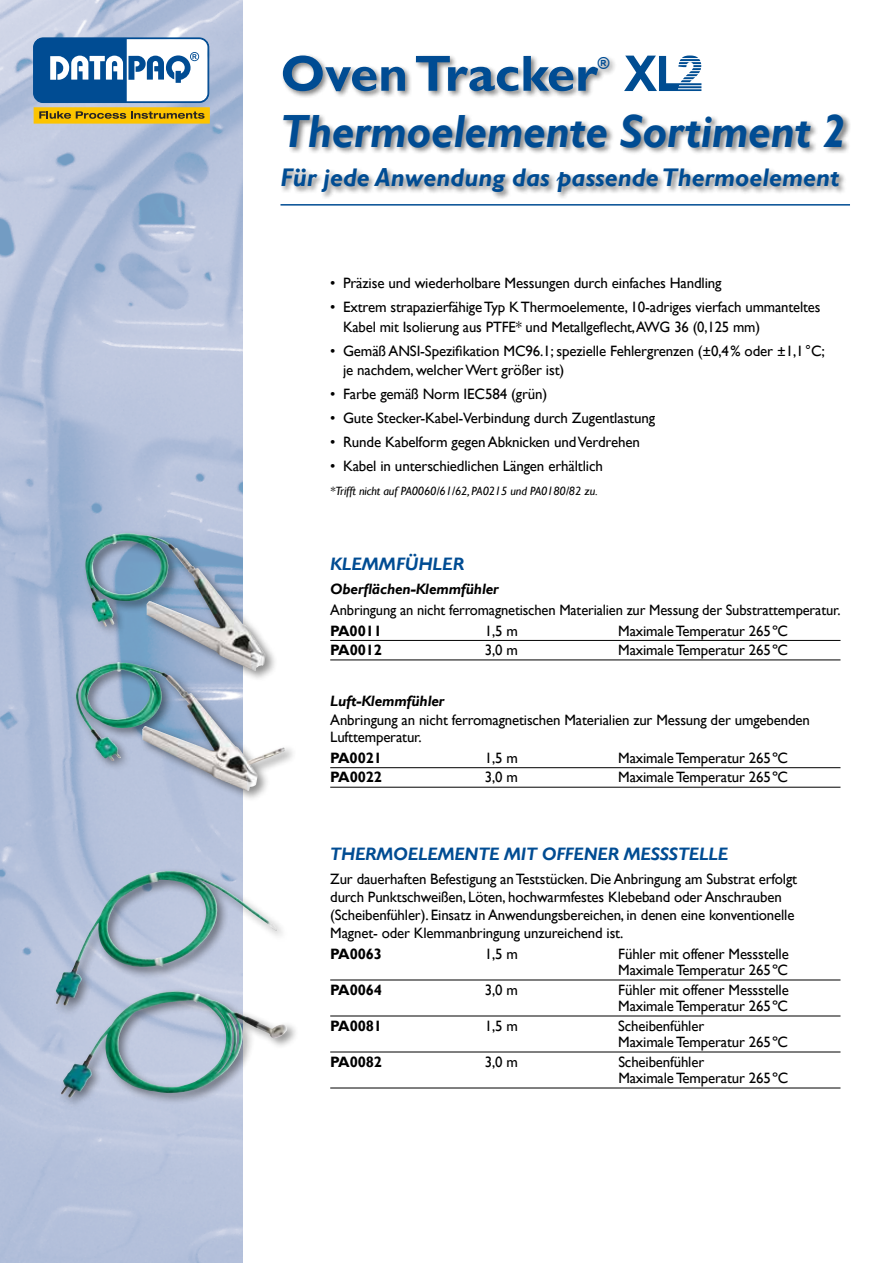
<style>
.page{position:relative;width:893px;height:1263px;background:#fff}
.page>*{position:absolute;margin:0;border:0;box-sizing:border-box;transform-origin:0 0}
.t1{font:700 51px "Gill Sans";color:#004c93}
.t2{font:italic 700 46.5px "Gill Sans";letter-spacing:-.01em;color:#004c93;scale:.96 1}
.t3{font:italic 700 25.5px "Gill Sans";color:#004c93}
.t4{font:italic 700 18px "Gill Sans";letter-spacing:-.01em;color:#004c93}
.t5{font:700 15.75px "Gill Sans";color:#004c93}
.t6{font:15px/16.5px "Gill Sans";letter-spacing:-.01em;color:#000}
.t7{font:700 15px "Gill Sans";letter-spacing:-.01em;color:#000}
.t8{font:italic 700 15px "Gill Sans";letter-spacing:-.01em;color:#000}
.t9{font:italic 12px "Gill Sans";letter-spacing:-.01em;color:#000}
</style>
<div class="page">
<img style="left:0;top:0;width:242px;height:1263px">
<div style="left:33px;top:37px;width:176px;height:66px;border:1px solid #004c93;border-radius:9px"></div>
<div style="left:34px;top:107px;width:176px;height:17px;background:#fcc400;border:1px solid #fdc400"></div>
<svg style="left:39px;top:111px;width:166px;height:8px"></svg>
<svg style="left:34px;top:38px;width:175px;height:64px"></svg>
<hr style="left:280px;top:204px;width:570px;height:2px;background:#004c93">
<div style="left:280px;top:54px;width:572px;height:146px;background:#000;opacity:.5"></div>
<svg style="left:624px;top:56px;width:77px;height:35px"></svg>
<hr style="left:330px;top:640px;width:510px;height:1px;background:#000">
<hr style="left:330px;top:660px;width:510px;height:1px;background:#000">
<hr style="left:330px;top:767px;width:510px;height:1px;background:#000">
<hr style="left:330px;top:787px;width:510px;height:1px;background:#000">
<hr style="left:330px;top:980px;width:510px;height:1px;background:#000">
<hr style="left:330px;top:1016px;width:510px;height:1px;background:#000">
<hr style="left:330px;top:1052px;width:510px;height:1px;background:#000">
<hr style="left:330px;top:1088px;width:510px;height:1px;background:#000">
<div style="left:82px;top:530px;width:196px;height:153px;background:#000;opacity:.45"></div>
<img style="left:85px;top:534px;width:175px;height:125px">
<div style="left:73px;top:659px;width:224px;height:144px;background:#000;opacity:.45"></div>
<img style="left:75px;top:662px;width:210px;height:129px">
<div style="left:53px;top:867px;width:236px;height:150px;background:#000;opacity:.45"></div>
<img style="left:56px;top:871px;width:222px;height:135px">
<div style="left:58px;top:988px;width:241px;height:122px;background:#000;opacity:.45"></div>
<img style="left:61px;top:991px;width:226px;height:107px">
<h1 class="t1" style="left:280px;top:43px;width:319px">Oven Tracker</h1>
<p class="t5" style="left:598px;top:53px;width:13px">®</p>
<h2 class="t2" style="left:280px;top:104px;width:591px">Thermoelemente Sortiment 2</h2>
<h3 class="t3" style="left:280px;top:162px;width:560px">Für jede Anwendung das passende Thermoelement</h3>
<p class="t6" style="left:330px;top:275px;width:393px">• Präzise und wiederholbare Messungen durch einfaches Handling</p>
<p class="t6" style="left:343px;top:298px;width:479px;line-height:19.5px;text-indent:-13px">• Extrem strapazierfähigeTyp KThermoelemente, 10-adriges vierfach ummanteltes<br>Kabel mit Isolierung aus PTFE* und Metallgeflecht,AWG 36 (0,125 mm)</p>
<p class="t6" style="left:343px;top:341px;width:483px;line-height:19.5px;text-indent:-13px">• Gemäß ANSI-Spezifikation MC96.1; spezielle Fehlergrenzen (±0,4% oder ±1,1°C; je nachdem, welcherWert größer ist)</p>
<p class="t6" style="left:330px;top:386px;width:219px">• Farbe gemäß Norm IEC584 (grün)</p>
<p class="t6" style="left:330px;top:410px;width:326px">• Gute Stecker-Kabel-Verbindung durch Zugentlastung</p>
<p class="t6" style="left:330px;top:434px;width:311px">• Runde Kabelform gegen Abknicken undVerdrehen</p>
<p class="t6" style="left:330px;top:458px;width:274px">• Kabel in unterschiedlichen Längen erhältlich</p>
<p class="t9" style="left:330px;top:484px;width:269px">*Trifft nicht auf PA0060/61/62, PA0215 und PA0180/82 zu.</p>
<p class="t4" style="left:330px;top:553px;width:136px">Klemmfühler</p>
<p class="t8" style="left:330px;top:580px;width:170px">Oberflächen-Klemmfühler</p>
<p class="t6" style="left:330px;top:602px;width:512px">Anbringung an nicht ferromagnetischen Materialien zur Messung der Substrattemperatur.</p>
<p class="t7" style="left:330px;top:622px;width:53px">PA0011</p>
<p class="t6" style="left:485px;top:623px;width:35px">1,5 m</p>
<p class="t6" style="left:618px;top:623px;width:171px">MaximaleTemperatur 265ºC</p>
<p class="t7" style="left:330px;top:641px;width:53px">PA0012</p>
<p class="t6" style="left:485px;top:642px;width:35px">3,0 m</p>
<p class="t6" style="left:618px;top:642px;width:171px">MaximaleTemperatur 265ºC</p>
<p class="t8" style="left:330px;top:692px;width:116px">Luft-Klemmfühler</p>
<p class="t6" style="left:330px;top:712px;width:481px">Anbringung an nicht ferromagnetischen Materialien zur Messung der umgebenden<br>Lufttemperatur.</p>
<p class="t7" style="left:330px;top:749px;width:53px">PA0021</p>
<p class="t6" style="left:485px;top:750px;width:35px">1,5 m</p>
<p class="t6" style="left:618px;top:750px;width:171px">MaximaleTemperatur 265ºC</p>
<p class="t7" style="left:330px;top:768px;width:53px">PA0022</p>
<p class="t6" style="left:485px;top:769px;width:35px">3,0 m</p>
<p class="t6" style="left:618px;top:769px;width:171px">MaximaleTemperatur 265ºC</p>
<p class="t4" style="left:330px;top:843px;width:332px">Thermoelemente mit offener Messst</p>
<p class="t4" style="left:689px;top:843px;width:41px">elle</p>
<p class="t6" style="left:330px;top:870px;width:468px;line-height:18px">Zur dauerhaften Befestigung anTeststücken. Die Anbringung am Substrat erfolgt durch Punktschweißen, Löten, hochwarmfestes Klebeband oder Anschrauben (Scheibenfühler). Einsatz in Anwendungsbereichen, in denen eine konventionelle Magnet- oder Klemmanbringung unzureichend ist.</p>
<p class="t7" style="left:330px;top:945px;width:53px">PA0063</p>
<p class="t6" style="left:485px;top:946px;width:35px">1,5 m</p>
<p class="t6" style="left:618px;top:946px;width:172px">Fühler mit offener Messstelle<br>MaximaleTemperatur 265ºC</p>
<p class="t7" style="left:330px;top:981px;width:53px">PA0064</p>
<p class="t6" style="left:485px;top:982px;width:35px">3,0 m</p>
<p class="t6" style="left:618px;top:982px;width:172px">Fühler mit offener Messstelle<br>MaximaleTemperatur 265ºC</p>
<p class="t7" style="left:330px;top:1017px;width:53px">PA0081</p>
<p class="t6" style="left:485px;top:1018px;width:35px">1,5 m</p>
<p class="t6" style="left:618px;top:1018px;width:171px">Scheibenfühler<br>MaximaleTemperatur 265ºC</p>
<p class="t7" style="left:330px;top:1053px;width:53px">PA0082</p>
<p class="t6" style="left:485px;top:1054px;width:35px">3,0 m</p>
<p class="t6" style="left:618px;top:1054px;width:171px">Scheibenfühler<br>MaximaleTemperatur 265ºC</p>
</div>
